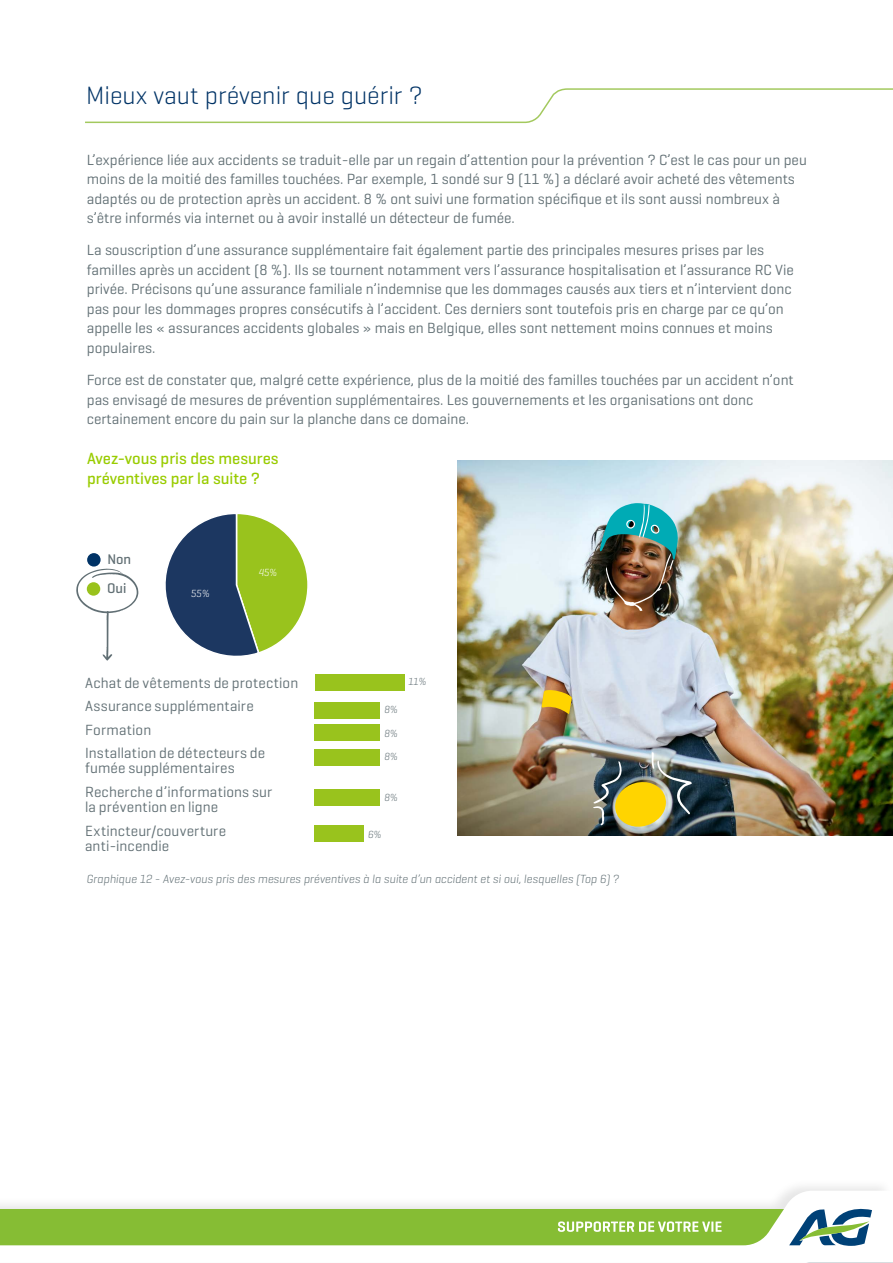
<style>
.page{position:relative;width:893px;height:1263px;background:#fff}
.page>*{position:absolute;margin:0;border:0;box-sizing:border-box;transform-origin:0 0}
.t1{font:300 25.5px "Geogrotesque";color:#036}
.t2{font:500 16.5px/19.5px "Geogrotesque";color:#9c0}
.t3{font:15px/19.5px "Geogrotesque";color:#616f74}
.t4{font:15px/15px "AG Geogrotesque";letter-spacing:.01em;color:#616f74}
.t5{font:500 14.25px "AG Geogrotesque";color:#616f74}
.t6{font:italic 300 12px "AG Geogrotesque";color:#616f74}
.t7{font:italic 300 10.5px "AG Geogrotesque";color:#616f74}
.t8{font:italic 300 10.5px "AG Geogrotesque";color:#fff}
</style>
<div class="page">
<div style="left:315px;top:675px;width:89px;height:16px;background:#99c31d"></div>
<div style="left:315px;top:702px;width:65px;height:16px;background:#99c31d"></div>
<div style="left:315px;top:725px;width:65px;height:16px;background:#99c31d"></div>
<div style="left:315px;top:750px;width:65px;height:16px;background:#99c31d"></div>
<div style="left:315px;top:790px;width:65px;height:16px;background:#99c31d"></div>
<div style="left:315px;top:825px;width:49px;height:17px;background:#99c31d"></div>
<svg style="left:85px;top:88px;width:808px;height:36px"></svg>
<svg style="left:165px;top:514px;width:143px;height:142px"></svg>
<div style="left:87px;top:553px;width:14px;height:13px;background:#036;border-radius:50%"></div>
<svg style="left:76px;top:569px;width:62px;height:92px"></svg>
<img style="left:457px;top:460px;width:436px;height:375px">
<svg style="left:542px;top:690px;width:30px;height:24px"></svg>
<img style="left:593px;top:752px;width:99px;height:75px">
<img style="left:600px;top:503px;width:78px;height:108px">
<svg style="left:0;top:1191px;width:806px;height:55px;fill:#86bd34"></svg>
<svg style="left:558px;top:1206px;width:335px;height:57px"></svg>
<h1 class="t1" style="left:86px;top:80px;width:338px">Mieux vaut prévenir que guérir ?</h1>
<p class="t3" style="left:87px;top:149px;width:721px">L’expérience liée aux accidents se traduit-elle par un regain d’attention pour la prévention ? C’est le cas pour un peu moins de la moitié des familles touchées. Par exemple, 1 sondé sur 9 (11 %) a déclaré avoir acheté des vêtements adaptés ou de protection après un accident. 8 % ont suivi une formation spécifique et ils sont aussi nombreux à s’être informés via internet ou à avoir installé un détecteur de fumée.</p>
<p class="t3" style="left:87px;top:240px;width:709px">La souscription d’une assurance supplémentaire fait également partie des principales mesures prises par les familles après un accident (8 %). Ils se tournent notamment vers l’assurance hospitalisation et l’assurance RC Vie privée. Précisons qu’une assurance familiale n’indemnise que les dommages causés aux tiers et n’intervient donc pas pour les dommages propres consécutifs à l’accident. Ces derniers sont toutefois pris en charge par ce qu’on appelle les « assurances accidents globales » mais en Belgique, elles sont nettement moins connues et moins populaires.</p>
<p class="t3" style="left:87px;top:370px;width:708px">Force est de constater que, malgré cette expérience, plus de la moitié des familles touchées par un accident n’ont pas envisagé de mesures de prévention supplémentaires. Les gouvernements et les organisations ont donc certainement encore du pain sur la planche dans ce domaine.</p>
<p class="t2" style="left:87px;top:448px;width:193px">Avez-vous pris des mesures préventives par la suite ?</p>
<p class="t5" style="left:107px;top:550px;width:25px">Non</p>
<p class="t5" style="left:107px;top:579px;width:21px">Oui</p>
<p class="t8" style="left:191px;top:587px;width:20px">55%</p>
<p class="t8" style="left:259px;top:566px;width:20px">45%</p>
<p class="t4" style="left:85px;top:675px;width:215px">Achat de vêtements de protection</p>
<p class="t4" style="left:85px;top:698px;width:170px">Assurance supplémentaire</p>
<p class="t4" style="left:85px;top:722px;width:68px">Formation</p>
<p class="t4" style="left:85px;top:745px;width:182px">Installation de détecteurs de fumée supplémentaires</p>
<p class="t4" style="left:85px;top:784px;width:189px">Recherche d’informations sur la prévention en ligne</p>
<p class="t4" style="left:85px;top:822px;width:143px">Extincteur/couverture anti-incendie</p>
<p class="t7" style="left:384px;top:703px;width:15px">8%</p>
<p class="t7" style="left:384px;top:726px;width:15px">8%</p>
<p class="t7" style="left:384px;top:750px;width:15px">8%</p>
<p class="t7" style="left:384px;top:790px;width:15px">8%</p>
<p class="t7" style="left:408px;top:675px;width:19px">11%</p>
<p class="t7" style="left:368px;top:827px;width:15px">6%</p>
<p class="t6" style="left:87px;top:871px;width:534px">Graphique 12 - Avez-vous pris des mesures préventives à la suite d’un accident et si oui, lesquelles (Top 6) ?</p>
</div>
